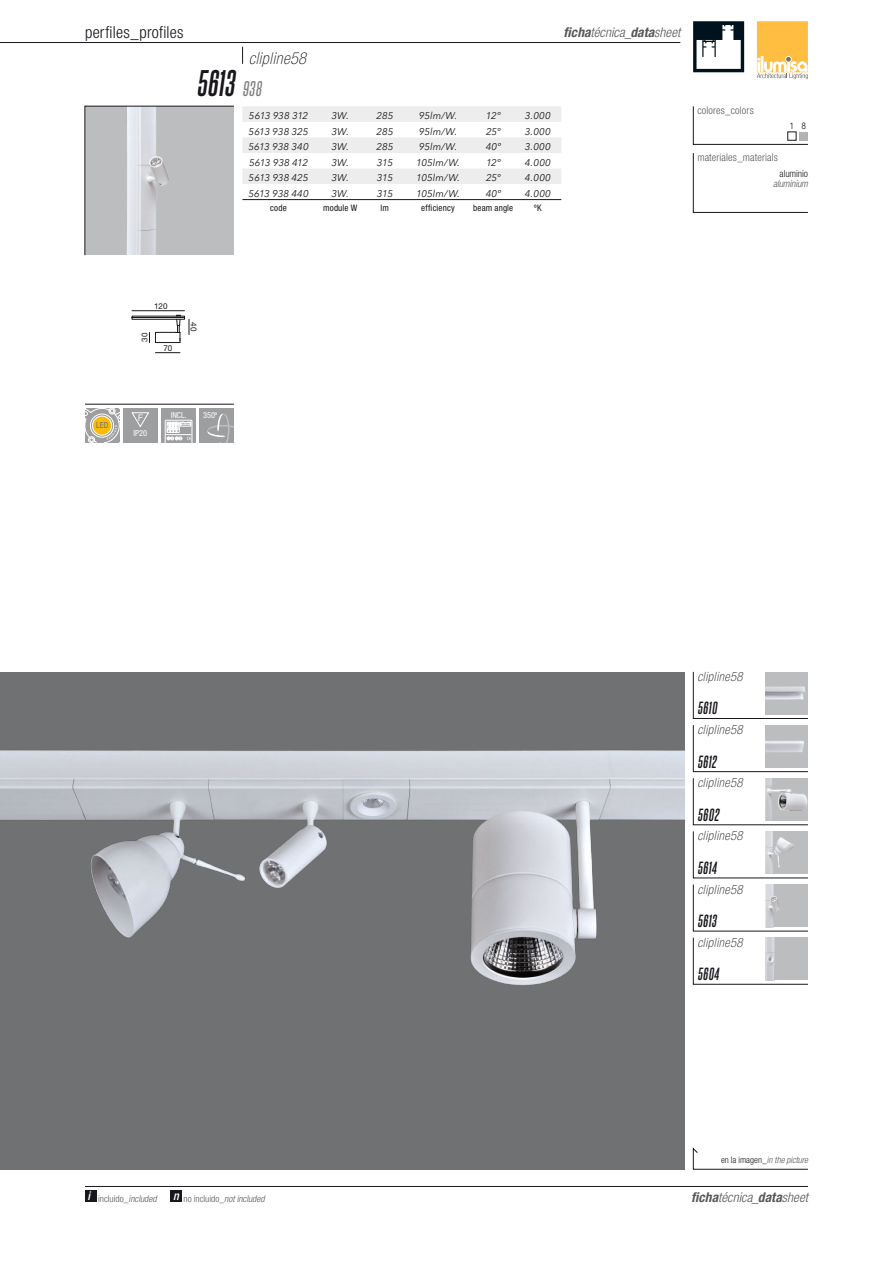
<style>
.page{position:relative;width:893px;height:1263px;background:#fff}
.page>*{position:absolute;margin:0;border:0;box-sizing:border-box;transform-origin:0 0}
.t1{font:italic 700 31.5px "Steelfish Rg";color:#1a171c}
.t2{font:italic 18px "Steelfish Rg";color:#7c7d7f}
.t3{font:300 condensed 16.5px "Helvetica Neue LT Std";letter-spacing:.015em;color:#1a171c}
.t4{font:italic 100 condensed 16.5px "Helvetica Neue LT Std";letter-spacing:.035em;color:#1a171c}
.t5{font:italic 700 15px "Steelfish Rg";letter-spacing:.04em;color:#1a171c}
.t6{font:italic 300 condensed 13.5px "Helvetica Neue LT Std";color:#58585a}
.t7{font:italic 100 condensed 12.75px "Helvetica Neue LT Std";letter-spacing:.045em;color:#1a171c}
.t8{font:300 condensed 10.5px "Helvetica Neue LT Std";letter-spacing:.01em;color:#58585a}
.t9{font:italic 9.75px "Avenir Next";letter-spacing:.005em;color:#1a171c}
.t10{font:italic 9.75px "Avenir Next";letter-spacing:-.03em;color:#1a171c}
.t11{font:italic 9.75px "Avenir Next";letter-spacing:-.05em;color:#1a171c}
.t12{font:italic 300 condensed 9.75px "Helvetica Neue LT Std";letter-spacing:-.015em;color:#58585a}
.t13{font:300 condensed 9.75px "Helvetica Neue LT Std";letter-spacing:-.01em;color:#1a171c}
.t14{font:300 condensed 9.3px "Helvetica Neue LT Std";letter-spacing:.005em;color:#58585a}
.t15{font:condensed 9px "Helvetica Neue LT Std";letter-spacing:.015em;color:#1a171c}
.t16{font:italic 300 condensed 9px "Helvetica Neue LT Std";color:#58585a}
.t17{font:9px "Avenir Next";color:#1a171c;scale:.9 1}
.t18{font:condensed 8.25px "Helvetica Neue LT Std";color:#fff}
.t19{font:condensed 8.25px "Helvetica Neue LT Std";color:#707173}
.t20{font:8.1px "Helvetica Neue LT Std";color:#1a171c}
.s1{font-weight:700}
.s2{font-weight:500}
.s3{font-style:italic}
.s4{font-style:normal;color:#1a171c}
</style>
<div class="page">
<svg style="left:757px;top:21px;width:51px;height:58px;background:#faca6c"></svg>
<svg style="left:242px;top:47px;width:1px;height:17px"></svg>
<hr style="left:85px;top:1186px;width:723px;height:1px;background:#1a171c">
<svg style="left:693px;top:21px;width:51px;height:51px"></svg>
<div style="left:170px;top:1191px;width:11px;height:11px;background:#1a171c"></div>
<div style="left:85px;top:1191px;width:11px;height:11px;background:#1a171c"></div>
<hr style="left:0;top:42px;width:680px;height:1px;background:#1a171c">
<hr style="left:132px;top:317px;width:52px;height:1px;background:#1a171c">
<hr style="left:132px;top:310px;width:52px;height:1px;background:#1a171c">
<svg style="left:155px;top:352px;width:25px;height:1px"></svg>
<svg style="left:149px;top:315px;width:32px;height:28px"></svg>
<svg style="left:189px;top:319px;width:1px;height:16px"></svg>
<hr style="left:85px;top:404px;width:149px;height:1px;background:#1a171c">
<svg style="left:693px;top:153px;width:115px;height:60px"></svg>
<svg style="left:693px;top:106px;width:115px;height:39px"></svg>
<div style="left:788px;top:132px;width:8px;height:8px;background:#fff"></div>
<div style="left:0;top:672px;width:685px;height:497px;background:#707173"></div>
<img style="left:0;top:750px;width:685px;height:236px">
<svg style="left:693px;top:1148px;width:115px;height:21px"></svg>
<svg style="left:242px;top:106px;width:319px;height:78px"></svg>
<hr style="left:242px;top:199px;width:319px;height:1px;background:#1a171c">
<svg style="left:85px;top:408px;width:34px;height:34px"></svg>
<div style="left:162px;top:408px;width:34px;height:34px;background:#9d9ea0"></div>
<svg style="left:165px;top:420px;width:27px;height:22px"></svg>
<div style="left:123px;top:408px;width:34px;height:34px;background:#9d9ea0"></div>
<svg style="left:132px;top:412px;width:17px;height:15px"></svg>
<div style="left:200px;top:408px;width:34px;height:34px;background:#9d9ea0"></div>
<svg style="left:207px;top:414px;width:27px;height:28px"></svg>
<svg style="left:693px;top:671px;width:115px;height:48px"></svg>
<svg style="left:693px;top:725px;width:115px;height:47px"></svg>
<svg style="left:693px;top:778px;width:115px;height:47px"></svg>
<svg style="left:693px;top:831px;width:115px;height:47px"></svg>
<svg style="left:693px;top:884px;width:115px;height:47px"></svg>
<svg style="left:693px;top:937px;width:115px;height:48px"></svg>
<svg style="left:84px;top:106px;width:150px;height:149px;background:#bec0c2"></svg>
<h3 class="t3" style="left:85px;top:22px;width:100px">perfiles_profiles</h3>
<h3 class="t4" style="left:249px;top:49px;width:59px">clipline58</h3>
<h1 class="t1" style="left:197px;top:64px;width:39px">5613</h1>
<h2 class="t2" style="left:242px;top:77px;width:20px">938</h2>
<p class="t10" style="left:249px;top:107px;width:61px">5613 938 312</p>
<p class="t9" style="left:331px;top:107px;width:19px">3W.</p>
<p class="t9" style="left:376px;top:107px;width:19px">285</p>
<p class="t9" style="left:419px;top:107px;width:40px">95lm/W.</p>
<p class="t9" style="left:486px;top:107px;width:16px">12º</p>
<p class="t9" style="left:525px;top:107px;width:27px">3.000</p>
<p class="t9" style="left:249px;top:123px;width:61px">5613 938 325</p>
<p class="t9" style="left:331px;top:123px;width:19px">3W.</p>
<p class="t9" style="left:376px;top:123px;width:19px">285</p>
<p class="t9" style="left:419px;top:123px;width:40px">95lm/W.</p>
<p class="t9" style="left:486px;top:123px;width:16px">25º</p>
<p class="t9" style="left:525px;top:123px;width:27px">3.000</p>
<p class="t9" style="left:248px;top:138px;width:62px">5613 938 340</p>
<p class="t9" style="left:332px;top:138px;width:19px">3W.</p>
<p class="t9" style="left:376px;top:138px;width:19px">285</p>
<p class="t9" style="left:419px;top:138px;width:40px">95lm/W.</p>
<p class="t9" style="left:486px;top:138px;width:17px">40º</p>
<p class="t9" style="left:525px;top:138px;width:27px">3.000</p>
<p class="t11" style="left:249px;top:154px;width:60px">5613 938 412</p>
<p class="t9" style="left:332px;top:154px;width:19px">3W.</p>
<p class="t9" style="left:377px;top:154px;width:18px">315</p>
<p class="t9" style="left:416px;top:154px;width:45px">105lm/W.</p>
<p class="t9" style="left:486px;top:154px;width:16px">12º</p>
<p class="t9" style="left:525px;top:154px;width:28px">4.000</p>
<p class="t9" style="left:249px;top:169px;width:61px">5613 938 425</p>
<p class="t9" style="left:332px;top:169px;width:19px">3W.</p>
<p class="t9" style="left:377px;top:169px;width:18px">315</p>
<p class="t9" style="left:416px;top:169px;width:45px">105lm/W.</p>
<p class="t9" style="left:486px;top:169px;width:16px">25º</p>
<p class="t9" style="left:525px;top:169px;width:28px">4.000</p>
<p class="t9" style="left:248px;top:185px;width:62px">5613 938 440</p>
<p class="t9" style="left:332px;top:185px;width:19px">3W.</p>
<p class="t9" style="left:377px;top:185px;width:18px">315</p>
<p class="t9" style="left:416px;top:185px;width:45px">105lm/W.</p>
<p class="t9" style="left:486px;top:185px;width:17px">40º</p>
<p class="t9" style="left:525px;top:185px;width:28px">4.000</p>
<p class="t15" style="left:270px;top:202px;width:18px">code</p>
<p class="t15" style="left:323px;top:202px;width:35px">module W</p>
<p class="t15" style="left:381px;top:202px;width:10px">lm</p>
<p class="t15" style="left:421px;top:202px;width:35px">efficiency</p>
<p class="t15" style="left:473px;top:202px;width:41px">beam angle</p>
<p class="t15" style="left:534px;top:202px;width:9px">ºK</p>
<h3 class="t6" style="left:564px;top:24px;width:118px"><span class="s1">ficha</span>técnica<span class="s2">_</span><span class="s1">data</span>sheet</h3>
<p class="t8" style="left:697px;top:104px;width:58px">colores_colors</p>
<p class="t8" style="left:697px;top:151px;width:82px">materiales_materials</p>
<p class="t17" style="left:790px;top:118px;width:7px">1</p>
<p class="t17" style="left:801px;top:118px;width:7px">8</p>
<p class="t13" style="left:780px;top:168px;width:30px">aluminio</p>
<p class="t12" style="left:773px;top:178px;width:36px">aluminium</p>
<p class="t19" style="left:96px;top:421px;width:14px">LED</p>
<p class="t20" style="left:154px;top:301px;width:15px">120</p>
<p class="t20" style="left:140px;top:342px;width:11px;rotate:-90deg">30</p>
<p class="t20" style="left:163px;top:343px;width:11px">70</p>
<p class="t20" style="left:199px;top:322px;width:11px;rotate:90deg">40</p>
<p class="t18" style="left:134px;top:428px;width:15px">IP20</p>
<p class="t18" style="left:171px;top:411px;width:18px">INCL.</p>
<p class="t18" style="left:203px;top:410px;width:16px">350º</p>
<p class="t14" style="left:88px;top:1193px;width:70px"><sup>i</sup> incluido_<span class="s3">included</span></p>
<p class="t14" style="left:173px;top:1193px;width:93px"><sup>n</sup> no incluido_<span class="s3">not included</span></p>
<h3 class="t7" style="left:697px;top:669px;width:47px">clipline58</h3>
<h3 class="t5" style="left:697px;top:699px;width:21px">5610</h3>
<h3 class="t7" style="left:697px;top:722px;width:47px">clipline58</h3>
<h3 class="t5" style="left:697px;top:752px;width:20px">5612</h3>
<h3 class="t7" style="left:697px;top:776px;width:47px">clipline58</h3>
<h3 class="t5" style="left:697px;top:805px;width:23px">5602</h3>
<h3 class="t7" style="left:697px;top:829px;width:47px">clipline58</h3>
<h3 class="t5" style="left:697px;top:858px;width:20px">5614</h3>
<h3 class="t7" style="left:697px;top:882px;width:47px">clipline58</h3>
<h3 class="t5" style="left:697px;top:912px;width:20px">5613</h3>
<h3 class="t7" style="left:697px;top:935px;width:47px">clipline58</h3>
<h3 class="t5" style="left:697px;top:965px;width:23px">5604</h3>
<p class="t16" style="left:721px;top:1155px;width:88px"><span class="s4">en la imagen_</span>in the picture</p>
<h3 class="t6" style="left:691px;top:1189px;width:118px"><span class="s1">ficha</span>técnica<span class="s2">_</span><span class="s1">data</span>sheet</h3>
</div>
